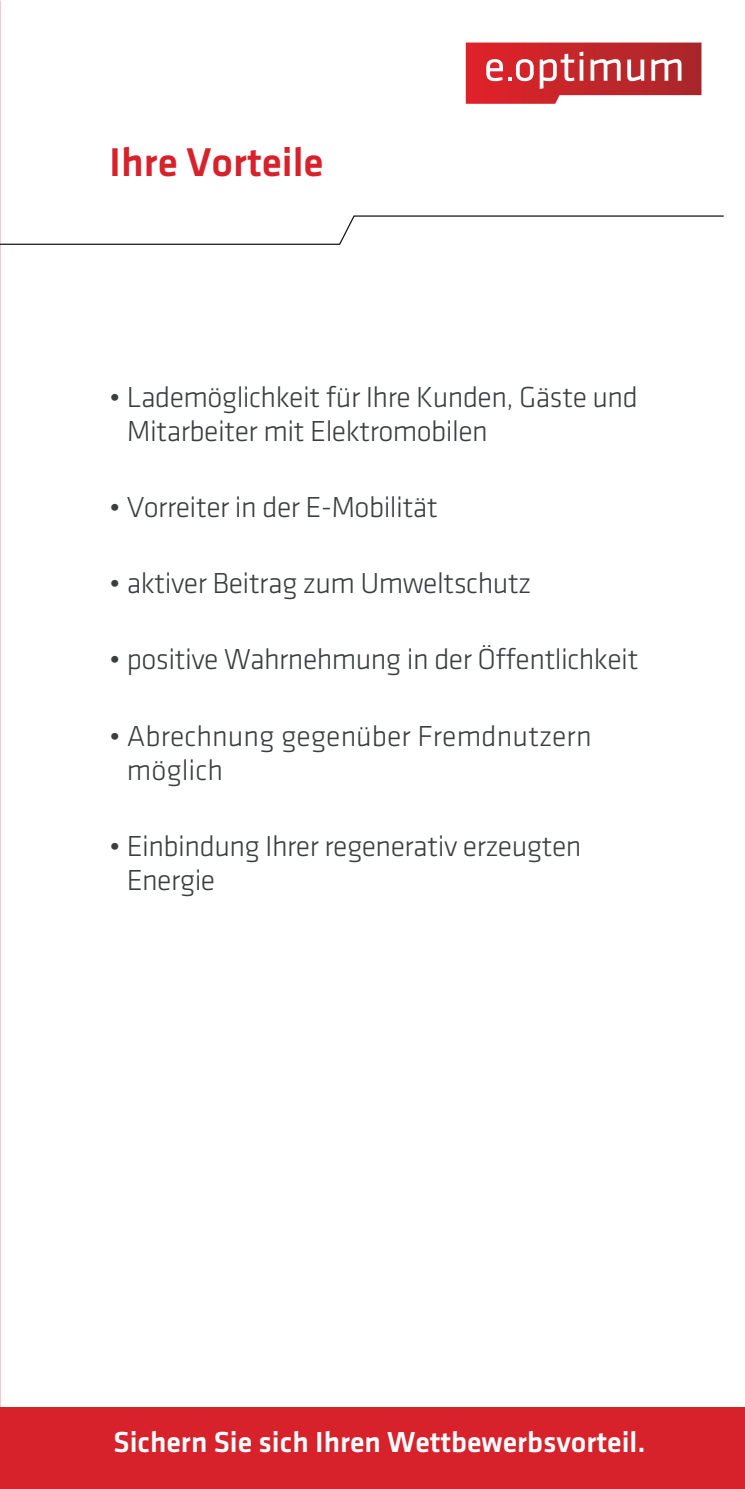
<style>
.page{position:relative;width:745px;height:1489px;background:#fff}
.page>*{position:absolute;margin:0;border:0;box-sizing:border-box;transform-origin:0 0}
.t1{font:500 41.5px "Klavika";color:#d7212b}
.t2{font:300 30px/33.8px "Klavika";letter-spacing:-.02em;color:#3a3e3f}
.t3{font:300 30px/33.8px "Klavika";color:#3a3e3f}
.t4{font:500 30px "Klavika";color:#fff}
</style>
<div class="page">
<svg style="left:465px;top:43px;width:236px;height:61px"></svg>
<hr style="left:744px;top:0;width:1px;height:1488px;background:#d7212b">
<svg style="left:0;top:215px;width:724px;height:30px"></svg>
<svg style="left:744px;top:1377px;width:1px;height:30px"></svg>
<div style="left:0;top:1407px;width:744px;height:81px;background:#d7212b"></div>
<h1 class="t1" style="left:109px;top:140px;width:216px">Ihre Vorteile</h1>
<p class="t2" style="left:127px;top:380px;width:512px;text-indent:-17px">• Lademöglichkeit für Ihre Kunden, Gäste und<br>Mitarbeiter mit Elektromobilen</p>
<p class="t2" style="left:109px;top:490px;width:330px">• Vorreiter in der E-Mobilität</p>
<p class="t2" style="left:109px;top:566px;width:423px">• aktiver Beitrag zum Umweltschutz</p>
<p class="t2" style="left:109px;top:643px;width:530px">• positive Wahrnehmung in der Öffentlichkeit</p>
<p class="t3" style="left:127px;top:719px;width:466px;text-indent:-17px">• Abrechnung gegenüber Fremdnutzern möglich</p>
<p class="t2" style="left:127px;top:829px;width:456px;text-indent:-17px">• Einbindung Ihrer regenerativ erzeugten<br>Energie</p>
<p class="t4" style="left:113px;top:1425px;width:533px">Sichern Sie sich Ihren Wettbewerbsvorteil.</p>
</div>
